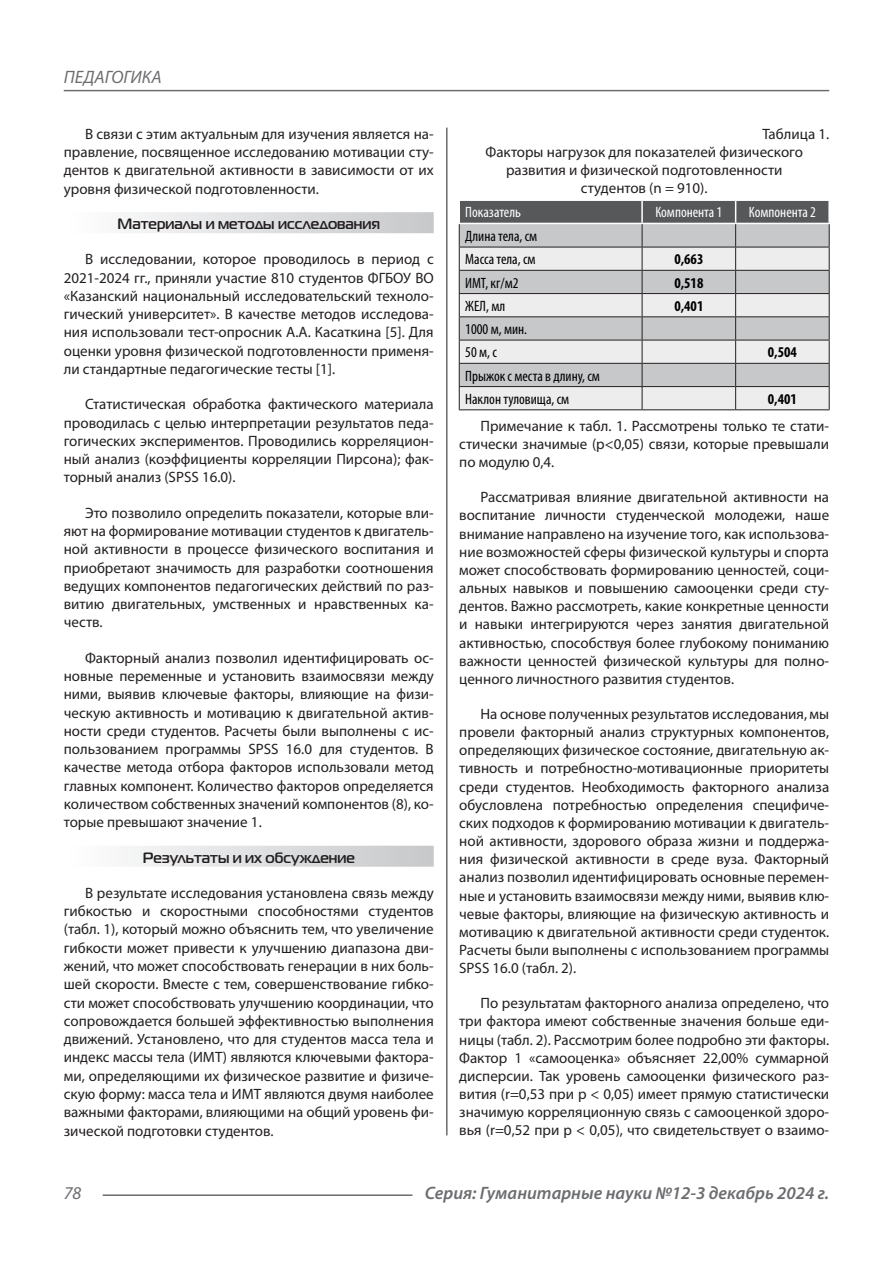
<style>
.page{position:relative;width:893px;height:1263px;background:#fff}
.page>*{position:absolute;margin:0;border:0;box-sizing:border-box;transform-origin:0 0}
.t1{font:italic 600 18px "Myriad Pro";color:#6c6d70}
.t2{font:italic 18px "Myriad Pro";color:#6c6d70}
.Статья_текст{font:15px/18.3px "Myriad Pro";color:#231f20;text-align:justify}
.Рисунок_в_статье{font:15px "Myriad Pro";color:#231f20}
.Таблица_Строка{font:condensed 15px "Myriad Pro";color:#000}
.Статья_подзаголовок{font:700 15px "Magistral C";color:#231f20}
.Таблица_Заголовок_Яч{font:condensed 15px "Myriad Pro";color:#fff}
.Таблица_Строка-2{font:700 condensed 15px "Myriad Pro";color:#000}
</style>
<div class="page">
<hr style="left:446px;top:128px;width:1px;height:1007px;background:#231f20">
<hr style="left:103px;top:1194px;width:309px;height:2px;background:#6c6d70">
<hr style="left:64px;top:90px;width:765px;height:1px;background:#6c6d70">
<div style="left:64px;top:212px;width:370px;height:21px;background:linear-gradient(to right,#fefeff,#c6c8ca)"></div>
<div style="left:64px;top:846px;width:370px;height:21px;background:linear-gradient(to right,#fefeff,#c6c8ca)"></div>
<svg style="left:459px;top:200px;width:371px;height:209px;background:#c5c5c7"></svg>
<hr style="left:459px;top:409px;width:183px;height:1px;background:#231f20">
<hr style="left:642px;top:409px;width:94px;height:1px;background:#231f20">
<hr style="left:736px;top:409px;width:94px;height:1px;background:#231f20">
<p class="t2" style="left:64px;top:66px;width:100px">ПЕДАГОГИКА</p>
<p class="Статья_текст" style="left:64px;top:124px;width:371px;text-indent:21px">В связи с этим актуальным для изучения является на&shy;правление, посвященное исследованию мотивации сту&shy;дентов к двигательной активности в зависимости от их уровня физической подготовленности.</p>
<p class="Статья_подзаголовок" style="left:118px;top:215px;width:264px">Материалы и методы исследования</p>
<p class="Статья_текст" style="left:64px;top:250px;width:371px;text-indent:21px">В исследовании, которое проводилось в период с 2021-2024 гг., приняли участие 810 студентов ФГБОУ ВО «Казанский национальный исследовательский техноло&shy;гический университет». В качестве методов исследова&shy;ния использовали тест-опросник А.А. Касаткина [5]. Для оценки уровня физической подготовленности применя&shy;ли стандартные педагогические тесты [1].</p>
<p class="Статья_текст" style="left:64px;top:395px;width:371px;text-indent:21px">Статистическая обработка фактического материала проводилась с целью интерпретации результатов педа&shy;гогических экспериментов. Проводились корреляцион&shy;ный анализ (коэффициенты корреляции Пирсона); фак&shy;торный анализ (SPSS 16.0).</p>
<p class="Статья_текст" style="left:64px;top:503px;width:371px;text-indent:21px">Это позволило определить показатели, которые вли&shy;яют на формирование мотивации студентов к двигатель&shy;ной активности в процессе физического воспитания и приобретают значимость для разработки соотношения ведущих компонентов педагогических действий по раз&shy;витию двигательных, умственных и нравственных ка&shy;честв.</p>
<p class="Статья_текст" style="left:64px;top:648px;width:371px;text-indent:21px">Факторный анализ позволил идентифицировать ос&shy;новные переменные и установить взаимосвязи между ними, выявив ключевые факторы, влияющие на физи&shy;ческую активность и мотивацию к двигательной актив&shy;ности среди студентов. Расчеты были выполнены с ис&shy;пользованием программы SPSS 16.0 для студентов. В качестве метода отбора факторов использовали метод главных компонент. Количество факторов определяется количеством собственных значений компонентов (8), ко&shy;торые превышают значение 1.</p>
<p class="Статья_подзаголовок" style="left:143px;top:848px;width:214px">Результаты и их обсуждение</p>
<p class="Статья_текст" style="left:64px;top:883px;width:371px;text-indent:21px">В результате исследования установлена связь между гибкостью и скоростными способностями студентов (табл. 1), который можно объяснить тем, что увеличение гибкости может привести к улучшению диапазона дви&shy;жений, что может способствовать генерации в них боль&shy;шей скорости. Вместе с тем, совершенствование гибко&shy;сти может способствовать улучшению координации, что сопровождается большей эффективностью выполнения движений. Установлено, что для студентов масса тела и индекс массы тела (ИМТ) являются ключевыми фактора&shy;ми, определяющими их физическое развитие и физиче&shy;скую форму: масса тела и ИМТ являются двумя наиболее важными факторами, влияющими на общий уровень фи&shy;зической подготовки студентов.</p>
<p class="Статья_текст" style="left:762px;top:125px;width:68px">Таблица 1.</p>
<p class="Рисунок_в_статье" style="left:485px;top:143px;width:319px">Факторы нагрузок для показателей физического</p>
<p class="Рисунок_в_статье" style="left:506px;top:161px;width:278px">развития и физической подготовленности</p>
<p class="Рисунок_в_статье" style="left:581px;top:179px;width:128px">студентов (n = 910).</p>
<p class="Таблица_Заголовок_Яч" style="left:465px;top:203px;width:57px">Показатель</p>
<p class="Таблица_Заголовок_Яч" style="left:655px;top:203px;width:69px">Компонента 1</p>
<p class="Таблица_Заголовок_Яч" style="left:749px;top:203px;width:69px">Компонента 2</p>
<p class="Таблица_Строка" style="left:465px;top:227px;width:74px">Длина тела, см</p>
<p class="Таблица_Строка" style="left:465px;top:250px;width:72px">Масса тела, см</p>
<p class="Таблица_Строка-2" style="left:674px;top:250px;width:31px">0,663</p>
<p class="Таблица_Строка" style="left:465px;top:274px;width:55px">ИМТ, кг/м2</p>
<p class="Таблица_Строка-2" style="left:674px;top:273px;width:31px">0,518</p>
<p class="Таблица_Строка" style="left:465px;top:297px;width:42px">ЖЕЛ, мл</p>
<p class="Таблица_Строка-2" style="left:674px;top:296px;width:31px">0,401</p>
<p class="Таблица_Строка" style="left:465px;top:320px;width:63px">1000 м, мин.</p>
<p class="Таблица_Строка" style="left:465px;top:343px;width:33px">50 м, с</p>
<p class="Таблица_Строка-2" style="left:768px;top:343px;width:31px">0,504</p>
<p class="Таблица_Строка" style="left:465px;top:367px;width:136px">Прыжок с места в длину, см</p>
<p class="Таблица_Строка" style="left:465px;top:390px;width:106px">Наклон туловища, см</p>
<p class="Таблица_Строка-2" style="left:768px;top:389px;width:31px">0,401</p>
<p class="Статья_текст" style="left:459px;top:416px;width:371px;text-indent:21px">Примечание к табл. 1. Рассмотрены только те стати&shy;стически значимые (p&lt;0,05) связи, которые превышали по модулю 0,4.</p>
<p class="Статья_текст" style="left:459px;top:488px;width:371px;text-indent:21px">Рассматривая влияние двигательной активности на воспитание личности студенческой молодежи, наше внимание направлено на изучение того, как использова&shy;ние возможностей сферы физической культуры и спорта может способствовать формированию ценностей, соци&shy;альных навыков и повышению самооценки среди сту&shy;дентов. Важно рассмотреть, какие конкретные ценности и навыки интегрируются через занятия двигательной активностью, способствуя более глубокому пониманию важности ценностей физической культуры для полно&shy;ценного личностного развития студентов.</p>
<p class="Статья_текст" style="left:459px;top:705px;width:371px;text-indent:21px">На основе полученных результатов исследования, мы провели факторный анализ структурных компонентов, определяющих физическое состояние, двигательную ак&shy;тивность и потребностно-мотивационные приоритеты среди студентов. Необходимость факторного анализа обусловлена потребностью определения специфиче&shy;ских подходов к формированию мотивации к двигатель&shy;ной активности, здорового образа жизни и поддержа&shy;ния физической активности в среде вуза. Факторный анализ позволил идентифицировать основные перемен&shy;ные и установить взаимосвязи между ними, выявив клю&shy;чевые факторы, влияющие на физическую активность и мотивацию к двигательной активности среди студенток.<br>Расчеты были выполнены с использованием программы SPSS 16.0 (табл. 2).</p>
<p class="Статья_текст" style="left:459px;top:994px;width:371px;text-indent:21px">По результатам факторного анализа определено, что три фактора имеют собственные значения больше еди&shy;ницы (табл. 2). Рассмотрим более подробно эти факторы.<br>Фактор 1 «самооценка» объясняет 22,00% суммарной дисперсии. Так уровень самооценки физического раз&shy;вития (r=0,53 при p &lt; 0,05) имеет прямую статистически значимую корреляционную связь с самооценкой здоро&shy;вья (r=0,52 при p &lt; 0,05), что свидетельствует о взаимо-</p>
<p class="t2" style="left:64px;top:1182px;width:19px">78</p>
<p class="t1" style="left:425px;top:1182px;width:406px">Серия: Гуманитарные науки №12-3 декабрь 2024 г.</p>
</div>
